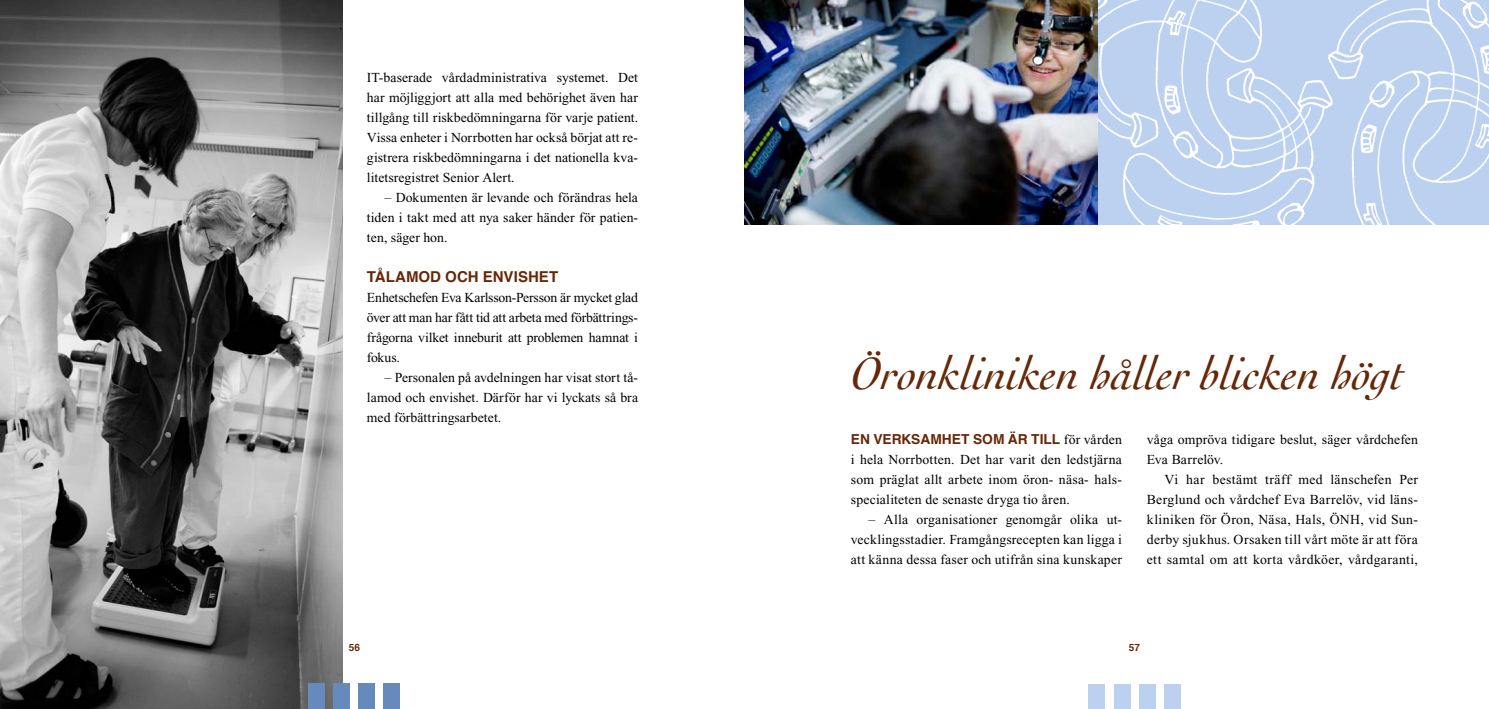
<style>
.page{position:relative;width:1489px;height:709px;background:#fff}
.page>*{position:absolute;margin:0;border:0;box-sizing:border-box;transform-origin:0 0}
.t1{font:italic 47.5px "Cochin";letter-spacing:-.01em;color:#652808}
.t2{font:700 15px "Helvetica";letter-spacing:.005em;color:#652808}
.t3{font:13.75px/20px "Times New Roman";letter-spacing:.01em;color:#000;text-align:justify}
.t4{font:700 13.75px "Helvetica";letter-spacing:.005em;color:#652808}
.t5{font:700 10px "Helvetica";color:#652808}
.s1{font-family:"Helvetica";font-weight:700;color:#652808}
</style>
<div class="page">
<img style="left:0;top:0;width:342px;height:709px">
<div style="left:1088px;top:684px;width:17px;height:25px;background:#bbd1ef"></div>
<div style="left:1113px;top:684px;width:17px;height:25px;background:#bbd1ef"></div>
<div style="left:1138px;top:684px;width:17px;height:25px;background:#bbd1ef"></div>
<div style="left:1164px;top:684px;width:16px;height:25px;background:#bbd1ef"></div>
<div style="left:308px;top:683px;width:16px;height:26px;background:#678abd"></div>
<div style="left:333px;top:683px;width:17px;height:26px;background:#678abd"></div>
<div style="left:358px;top:683px;width:17px;height:26px;background:#678abd"></div>
<div style="left:384px;top:683px;width:16px;height:26px;background:#678abd"></div>
<img style="left:1362px;top:0;width:126px;height:57px">
<img style="left:1090px;top:178px;width:228px;height:47px">
<img style="left:1121px;top:0;width:241px;height:182px">
<img style="left:1097px;top:0;width:196px;height:178px">
<img style="left:1318px;top:57px;width:170px;height:168px">
<img style="left:744px;top:0;width:353px;height:224px">
<p class="t3" style="left:367px;top:67px;width:273px">IT-baserade vårdadministrativa systemet. Det har möjliggjort att alla med behörighet även har tillgång till riskbedömningarna för varje patient.<br>Vissa enheter i Norrbotten har också börjat att re&shy;gistrera riskbedömningarna i det nationella kva&shy;litetsregistret Senior Alert.</p>
<p class="t3" style="left:367px;top:187px;width:273px;text-indent:18px">– Dokumenten är levande och förändras hela tiden i takt med att nya saker händer för patien&shy;ten, säger hon.</p>
<p class="t2" style="left:367px;top:264px;width:162px">TÅLAMOD OCH ENVISHE</p>
<p class="t2" style="left:549px;top:264px;width:11px">T</p>
<p class="t3" style="left:367px;top:287px;width:273px">Enhetschefen Eva Karlsson-Persson är mycket glad över att man har fått tid att arbeta med förbättrings&shy;frågorna vilket inneburit att problemen hamnat i fokus.</p>
<p class="t3" style="left:367px;top:367px;width:273px;text-indent:18px">– Personalen på avdelningen har visat stort tå&shy;lamod och envishet. Därför har vi lyckats så bra med förbättringsarbetet.</p>
<h1 class="t1" style="left:850px;top:347px;width:555px">Öronkliniken håller blicken högt</h1>
<p class="t4" style="left:850px;top:427px;width:91px">EN VERKSAMHE</p>
<p class="t4" style="left:961px;top:427px;width:23px">T SOM</p>
<p class="t3" style="left:850px;top:429px;width:273px;text-indent:157px"><span class="s1">ÄR TILL</span> för vården i hela Norrbotten. Det har varit den ledstjärna som präglat allt arbete inom öron- näsa- hals&shy;specialiteten de senaste dryga tio åren.</p>
<p class="t3" style="left:850px;top:509px;width:273px;text-indent:18px">– Alla organisationer genomgår olika ut&shy;vecklingsstadier. Framgångsrecepten kan ligga i att känna dessa faser och utifrån sina kunskaper</p>
<p class="t3" style="left:1146px;top:429px;width:273px">våga ompröva tidigare beslut, säger vårdchefen<br>Eva Barrelöv.</p>
<p class="t3" style="left:1146px;top:469px;width:273px;text-indent:18px">Vi har bestämt träff med länschefen Per Berglund och vårdchef Eva Barrelöv, vid läns&shy;kliniken för Öron, Näsa, Hals, ÖNH, vid Sun&shy;derby sjukhus. Orsaken till vårt möte är att föra ett samtal om att korta vårdköer, vårdgaranti,</p>
<p class="t5" style="left:349px;top:639px;width:13px">56</p>
<p class="t5" style="left:1128px;top:639px;width:13px">57</p>
</div>
